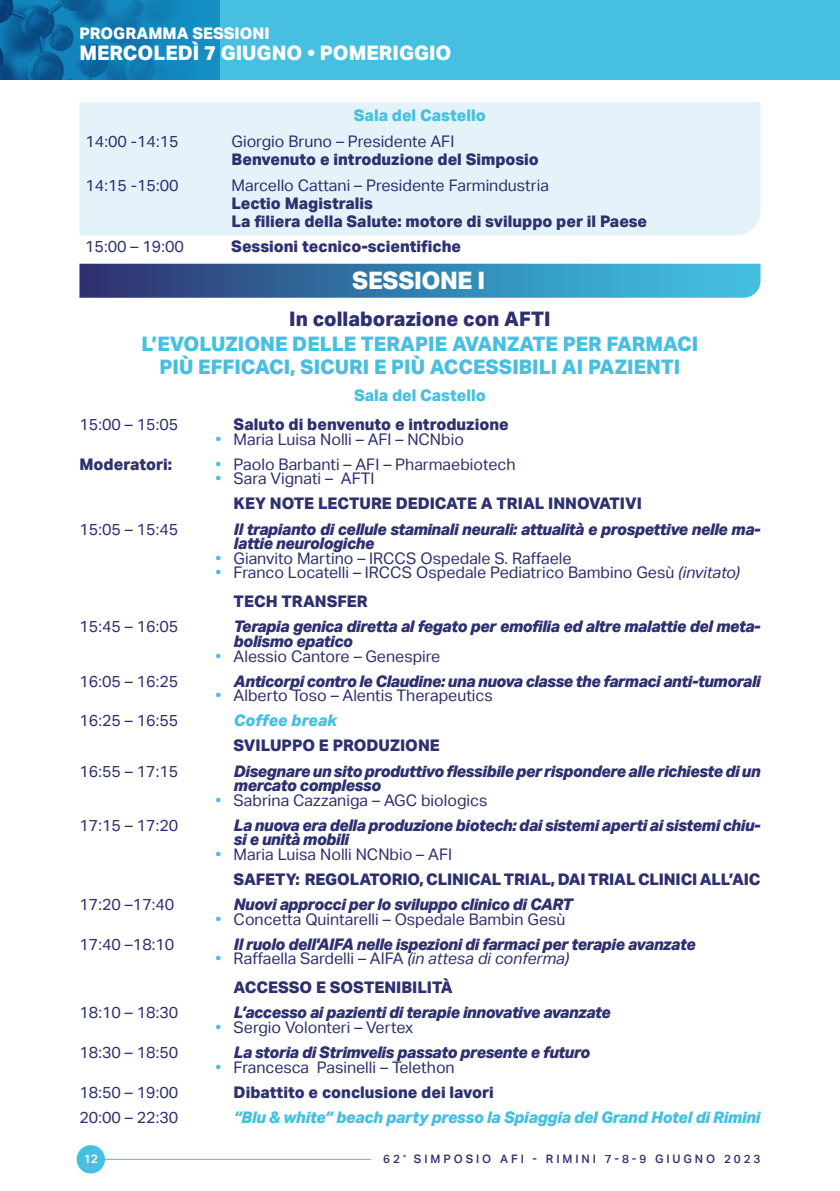
<style>
.page{position:relative;width:840px;height:1191px;background:#fff}
.page>*{position:absolute;margin:0;border:0;box-sizing:border-box;transform-origin:0 0}
.t1{font:800 24px "Aktiv Grotesk";letter-spacing:-.015em;color:#fff}
.t2{font:800 20px/22.6px "Aktiv Grotesk";color:#46bfe0;text-align:center}
.t3{font:800 20px "Aktiv Grotesk";color:#fff}
.t4{font:800 20px "Aktiv Grotesk";color:#2e306f}
.t5{font:16px/29.2px "Aktiv Grotesk";color:#2e306f}
.t6{font:italic 800 16px/14.6px "Aktiv Grotesk";letter-spacing:-.03em;color:#2e306f}
.t7{font:800 16px/25.2px "Aktiv Grotesk";color:#2e306f}
.t8{font:italic 800 16px "Aktiv Grotesk";letter-spacing:-.02em;color:#46bfe0}
.t9{font:800 16px "Aktiv Grotesk";color:#46bfe0}
.t10{font:800 16px "Aktiv Grotesk";color:#fff}
.t11{font:italic 800 16px "Aktiv Grotesk";color:#46bfe0}
.t12{font:600 12px "Aktiv Grotesk";color:#fff}
.t13{font:500 11.8px "Aktiv Grotesk";letter-spacing:.25em;color:#2e306f}
.s1{color:#46bfe0}
.s2{font-style:italic}
.s3{font-weight:400;color:#46bfe0}
.s4{font-weight:400}
.s5{font-weight:800}
</style>
<div class="page">
<div style="left:77px;top:1145px;width:28px;height:28px;background:#46bfe0;border-radius:50%"></div>
<hr style="left:105px;top:1158px;width:266px;height:1px;background:#46bfe0">
<div style="left:0;top:0;width:839px;height:79px;background:#46bfe0"></div>
<img style="left:0;top:0;width:220px;height:79px">
<svg style="left:79px;top:264px;width:681px;height:34px;background:#377fad"></svg>
<div style="left:79px;top:102px;width:681px;height:133px;background:#e4f3fa"></div>
<p class="t10" style="left:79px;top:24px;width:191px">PROGRAMMA SESSIONI</p>
<p class="t3" style="left:79px;top:42px;width:373px">MERCOLEDÌ 7 GIUGNO • POMERIGGIO</p>
<p class="t9" style="left:354px;top:106px;width:133px">Sala del Castello</p>
<p class="t5" style="left:85px;top:127px;width:95px">14:00 -14:15</p>
<p class="t5" style="left:231px;top:127px;width:224px">Giorgio Bruno – Presidente AFI</p>
<p class="t7" style="left:231px;top:147px;width:309px">Benvenuto e introduzione del Simposio</p>
<p class="t5" style="left:85px;top:171px;width:95px">14:15 -15:00</p>
<p class="t5" style="left:231px;top:171px;width:318px">Marcello Cattani – Presidente Farmindustria</p>
<p class="t7" style="left:231px;top:195px;width:417px;line-height:18px">Lectio Magistralis<br>La filiera della Salute: motore di sviluppo per il Paese</p>
<p class="t5" style="left:85px;top:232px;width:100px">15:00 – 19:00</p>
<p class="t7" style="left:231px;top:234px;width:231px">Sessioni tecnico-scientifiche</p>
<h1 class="t1" style="left:352px;top:267px;width:134px">SESSIONE I</h1>
<p class="t4" style="left:289px;top:307px;width:263px">In collaborazione con AFTI</p>
<p class="t2" style="left:141px;top:333px;width:558px">L’EVOLUZIONE DELLE TERAPIE AVANZATE PER FARMACI<br>PIÙ EFFICACI, SICURI E PIÙ ACCESSIBILI AI PAZIENTI</p>
<p class="t9" style="left:354px;top:386px;width:133px">Sala del Castello</p>
<p class="t5" style="left:79px;top:410px;width:100px">15:00 – 15:05</p>
<p class="t7" style="left:233px;top:412px;width:276px">Saluto di benvenuto e introduzione</p>
<p class="t5" style="left:215px;top:424px;width:250px"><span class="s1">•</span> Maria Luisa Nolli – AFI – NCNbio</p>
<p class="t7" style="left:79px;top:451px;width:94px">Moderatori:</p>
<p class="t5" style="left:215px;top:449px;width:301px"><span class="s1">•</span> Paolo Barbanti – AFI <span class="s2">–</span> Pharmaebiotech</p>
<p class="t7" style="left:233px;top:466px;width:409px;text-indent:-18px"><span class="s3">•</span> <span class="s4">Sara Vignati – AFTI<br></span>KEY NOTE LECTURE DEDICATE A TRIAL INNOVATIVI</p>
<p class="t5" style="left:79px;top:514px;width:100px">15:05 – 15:45</p>
<p class="t6" style="left:233px;top:521px;width:528px">Il trapianto di cellule staminali neurali: attualità e prospettive nelle ma&shy;lattie neurologiche</p>
<p class="t5" style="left:215px;top:543px;width:357px"><span class="s1">•</span> Gianvito Martino – IRCCS Ospedale S. Raffaele</p>
<p class="t5" style="left:233px;top:558px;width:507px;text-indent:-18px"><span class="s1">•</span> Franco Locatelli – IRCCS Ospedale Pediatrico Bambino Gesù <span class="s2">(invitato)<br></span><span class="s5">TECH TRANSFER</span></p>
<p class="t5" style="left:79px;top:612px;width:100px">15:45 – 16:05</p>
<p class="t6" style="left:233px;top:619px;width:528px">Terapia genica diretta al fegato per emofilia ed altre malattie del meta&shy;bolismo epatico</p>
<p class="t5" style="left:215px;top:641px;width:226px"><span class="s1">•</span> Alessio Cantore <span class="s2">–</span> Genespire</p>
<p class="t5" style="left:79px;top:666px;width:100px">16:05 – 16:25</p>
<p class="t6" style="left:233px;top:673px;width:528px">Anticorpi contro le Claudine: una nuova classe the farmaci anti-tumorali</p>
<p class="t5" style="left:215px;top:681px;width:278px"><span class="s1">•</span> Alberto Toso <span class="s2">–</span> Alentis Therapeutics</p>
<p class="t5" style="left:79px;top:706px;width:100px">16:25 – 16:55</p>
<p class="t11" style="left:233px;top:710px;width:105px">Coffee break</p>
<p class="t7" style="left:233px;top:733px;width:207px">SVILUPPO E PRODUZIONE</p>
<p class="t5" style="left:79px;top:756px;width:100px">16:55 – 17:15</p>
<p class="t6" style="left:233px;top:763px;width:528px">Disegnare un sito produttivo flessibile per rispondere alle richieste di un mercato complesso</p>
<p class="t5" style="left:215px;top:785px;width:273px"><span class="s1">•</span> Sabrina Cazzaniga – AGC biologics</p>
<p class="t5" style="left:79px;top:810px;width:100px">17:15 – 17:20</p>
<p class="t6" style="left:233px;top:817px;width:528px">La nuova era della produzione biotech: dai sistemi aperti ai sistemi chiu&shy;si e unità mobili</p>
<p class="t7" style="left:233px;top:841px;width:528px;text-indent:-18px"><span class="s3">•</span> <span class="s4">Maria Luisa Nolli NCNbio – AFI<br></span>SAFETY: REGOLATORIO, CLINICAL TRIAL, DAI TRIAL CLINICI ALL’AIC</p>
<p class="t5" style="left:79px;top:890px;width:96px">17:20 –17:40</p>
<p class="t6" style="left:233px;top:896px;width:340px">Nuovi approcci per lo sviluppo clinico di CART</p>
<p class="t5" style="left:215px;top:904px;width:351px"><span class="s1">•</span> Concetta Quintarelli – Ospedale Bambin Gesù</p>
<p class="t5" style="left:79px;top:929px;width:96px">17:40 –18:10</p>
<p class="t6" style="left:233px;top:936px;width:463px">Il ruolo dell'AIFA nelle ispezioni di farmaci per terapie avanzate</p>
<p class="t5" style="left:233px;top:944px;width:337px;text-indent:-18px"><span class="s1">•</span> Raffaella Sardelli – AIFA <span class="s2">(in attesa di conferma)<br></span><span class="s5">ACCESSO E SOSTENIBILITÀ</span></p>
<p class="t5" style="left:79px;top:998px;width:100px">18:10 – 18:30</p>
<p class="t6" style="left:233px;top:1005px;width:378px">L’accesso ai pazienti di terapie innovative avanzate</p>
<p class="t5" style="left:215px;top:1013px;width:199px"><span class="s1">•</span> Sergio Volonteri – Vertex</p>
<p class="t5" style="left:79px;top:1038px;width:100px">18:30 – 18:50</p>
<p class="t6" style="left:233px;top:1044px;width:358px">La storia di Strimvelis passato presente e futuro</p>
<p class="t5" style="left:215px;top:1052px;width:240px"><span class="s1">•</span> Francesca Pasinelli – Telethon</p>
<p class="t5" style="left:79px;top:1077px;width:100px">18:50 – 19:00</p>
<p class="t7" style="left:233px;top:1079px;width:262px">Dibattito e conclusione dei lavori</p>
<p class="t5" style="left:79px;top:1102px;width:100px">20:00 – 22:30</p>
<p class="t8" style="left:233px;top:1107px;width:528px">“Blu &amp; white” beach party presso la Spiaggia del Grand Hotel di Rimini</p>
<p class="t12" style="left:84px;top:1152px;width:16px">12</p>
<p class="t13" style="left:383px;top:1151px;width:378px">62<sup>°</sup> SIMPOSIO AFI - RIMINI 7-8-9 GIUGNO 2023</p>
</div>
